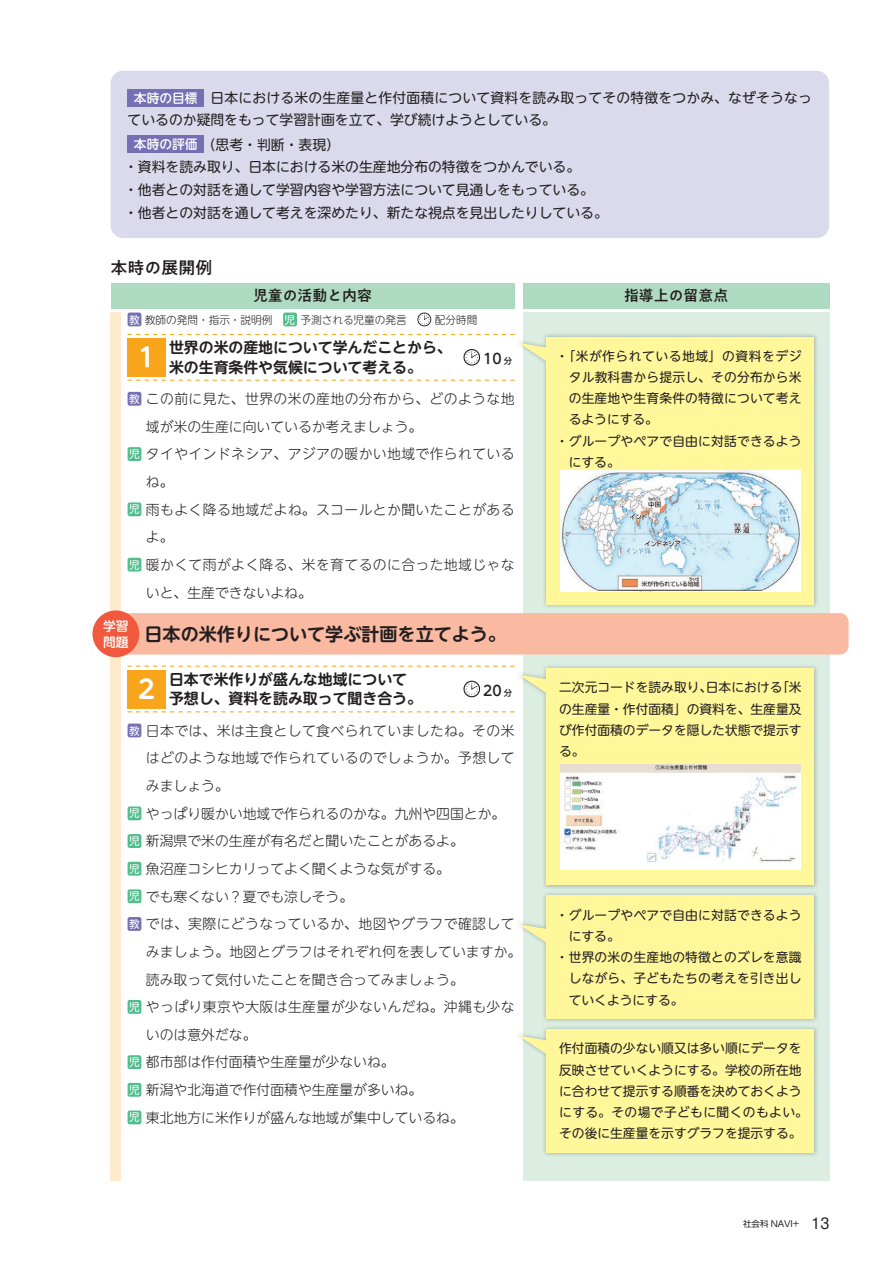
<style>
.page{position:relative;width:893px;height:1263px;background:#fff}
.page>*{position:absolute;margin:0;border:0;box-sizing:border-box;transform-origin:0 0}
.t1{font:700 25.5px "UD Shin M Go Pr 6 N De";color:#fff}
.t2{font:700 18px "UD Shin M Go Pr 6 N De";color:#231f20}
.t3{font:500 16.95px "PA1 Gothic Std N";color:#231f20}
.t4{font:700 14.85px/19.2px "UD Shin M Go Pr 6 N De";color:#231f20}
.t5{font:500 14.85px "PA1 Gothic Std N";color:#231f20}
.t6{font:500 14.1px "UD Shin M Go Pr 6 N";color:#231f20}
.t7{font:300 13.8px "UD Shin M Go Pr 6 N";letter-spacing:.005em;color:#231f20}
.t8{font:300 13.8px "UD Shin M Go Pr 6 N";letter-spacing:.03em;color:#231f20}
.t9{font:13.8px/21.8px "UD Shin M Go Pr 6 N";color:#231f20}
.t10{font:12.75px/21.3px "UD Shin M Go Pr 6 N";letter-spacing:.005em;color:#231f20;text-align:justify}
.t11{font:12.75px "UD Shin M Go Pr 6 N";letter-spacing:.045em;color:#231f20}
.t12{font:500 12.75px/15.9px "UD Shin M Go Pr 6 N";color:#fff}
.t13{font:300 10.65px "UD Shin M Go Pr 6 N";color:#231f20}
.t14{font:8.55px "UD Shin Go Pr 6 N";color:#231f20}
.s1{font-weight:500;font-size:12.75px;color:#fff}
.s2{font-weight:400;color:#fff}
.s3{font-size:8.4px}
.s4{font-weight:400;font-size:10.65px;color:#fff}
.s5{font-family:"Ntoday Std Regular KL";font-size:13.8px}
</style>
<div class="page">
<div style="left:111px;top:313px;width:10px;height:868px;background:#feeacc"></div>
<div style="left:523px;top:313px;width:306px;height:868px;background:#dceee2"></div>
<div style="left:128px;top:392px;width:13px;height:14px;background:#756fb3;border-radius:2px"></div>
<div style="left:128px;top:447px;width:13px;height:14px;background:#4fbd8c;border-radius:2px"></div>
<div style="left:128px;top:502px;width:13px;height:14px;background:#4fbd8c;border-radius:2px"></div>
<div style="left:128px;top:558px;width:13px;height:13px;background:#4fbd8c;border-radius:2px"></div>
<div style="left:128px;top:723px;width:13px;height:14px;background:#756fb3;border-radius:2px"></div>
<div style="left:128px;top:806px;width:13px;height:14px;background:#4fbd8c;border-radius:2px"></div>
<div style="left:128px;top:834px;width:13px;height:14px;background:#4fbd8c;border-radius:2px"></div>
<div style="left:128px;top:862px;width:13px;height:13px;background:#4fbd8c;border-radius:2px"></div>
<div style="left:128px;top:889px;width:13px;height:14px;background:#4fbd8c;border-radius:2px"></div>
<div style="left:128px;top:917px;width:13px;height:14px;background:#756fb3;border-radius:2px"></div>
<div style="left:128px;top:1000px;width:13px;height:14px;background:#4fbd8c;border-radius:2px"></div>
<div style="left:128px;top:1055px;width:13px;height:14px;background:#4fbd8c;border-radius:2px"></div>
<div style="left:128px;top:1083px;width:13px;height:14px;background:#4fbd8c;border-radius:2px"></div>
<div style="left:128px;top:1110px;width:13px;height:14px;background:#4fbd8c;border-radius:2px"></div>
<img style="left:520px;top:334px;width:297px;height:273px">
<svg style="left:519px;top:343px;width:27px;height:28px"></svg>
<div style="left:546px;top:337px;width:268px;height:267px;background:#fff79a"></div>
<img style="left:519px;top:666px;width:298px;height:355px">
<svg style="left:519px;top:675px;width:27px;height:28px"></svg>
<div style="left:546px;top:668px;width:268px;height:217px;background:#fff79a"></div>
<svg style="left:519px;top:924px;width:27px;height:28px"></svg>
<div style="left:546px;top:896px;width:268px;height:123px;background:#fff79a"></div>
<img style="left:519px;top:1027px;width:298px;height:128px">
<svg style="left:519px;top:1036px;width:27px;height:28px"></svg>
<div style="left:546px;top:1029px;width:268px;height:124px;background:#fff79a"></div>
<div style="left:111px;top:71px;width:718px;height:167px;background:#dbd9ec;border-radius:13px"></div>
<div style="left:128px;top:89px;width:76px;height:17px;background:#756fb3"></div>
<div style="left:128px;top:136px;width:76px;height:17px;background:#756fb3"></div>
<div style="left:523px;top:283px;width:306px;height:25px;background:#addac0"></div>
<div style="left:111px;top:283px;width:403px;height:25px;background:#addac0"></div>
<div style="left:128px;top:338px;width:38px;height:38px;background:#f9a51b"></div>
<div style="left:128px;top:670px;width:38px;height:38px;background:#f9a51b"></div>
<div style="left:111px;top:613px;width:737px;height:41px;background:#fab9a1;border-radius:9px"></div>
<svg style="left:463px;top:349px;width:17px;height:17px"></svg>
<svg style="left:463px;top:681px;width:17px;height:16px"></svg>
<div style="left:128px;top:313px;width:13px;height:13px;background:#756fb3;border-radius:2px"></div>
<div style="left:283px;top:313px;width:14px;height:13px;background:#4fbd8c;border-radius:2px"></div>
<svg style="left:417px;top:313px;width:14px;height:13px"></svg>
<svg style="left:128px;top:380px;width:386px;height:1px"></svg>
<svg style="left:128px;top:711px;width:386px;height:1px"></svg>
<svg style="left:128px;top:334px;width:386px;height:1px"></svg>
<svg style="left:128px;top:666px;width:386px;height:1px"></svg>
<div style="left:92px;top:610px;width:47px;height:47px;background:#f0593e;border-radius:50%"></div>
<img style="left:560px;top:471px;width:240px;height:120px">
<img style="left:560px;top:765px;width:240px;height:104px">
<p class="t9" style="left:128px;top:86px;width:686px;text-indent:6px"><span class="s1">本時の目標</span> 日本における米の生産量と作付面積について資料を読み取ってその特徴をつかみ、なぜそうなっているのか疑問をもって学習計画を立て、学び続けようとしている。</p>
<p class="t9" style="left:124px;top:133px;width:458px;text-indent:10px"><span class="s1">本時の評価</span> （思考・判断・表現）<br>・資料を読み取り、日本における米の生産地分布の特徴をつかんでいる。</p>
<p class="t9" style="left:124px;top:177px;width:485px;line-height:23.4px">・他者との対話を通して学習内容や学習方法について見通しをもっている。・他者との対話を通して考えを深めたり、新たな視点を見出したりしている。</p>
<h3 class="t3" style="left:111px;top:258px;width:104px">本時の展開例</h3>
<p class="t5" style="left:253px;top:287px;width:121px">児童の活動と内容</p>
<p class="t5" style="left:624px;top:287px;width:106px">指導上の留意点</p>
<p class="t13" style="left:129px;top:311px;width:290px"><span class="s2">教</span> 教師の発問・指示・説明例　<span class="s2">児</span> 予測される児童の発言　</p>
<p class="t13" style="left:435px;top:311px;width:44px">配分時間</p>
<h1 class="t1" style="left:134px;top:335px;width:27px">１</h1>
<p class="t4" style="left:169px;top:337px;width:284px">世界の米の産地について学んだことから、米の生育条件や気候について考える。</p>
<p class="t6" style="left:483px;top:347px;width:31px">10 <span class="s3">分</span></p>
<p class="t8" style="left:129px;top:388px;width:387px"><span class="s4">教</span> この前に見た、世界の米の産地の分布から、どのような地</p>
<p class="t7" style="left:146px;top:415px;width:278px">域が米の生産に向いているか考えましょう。</p>
<p class="t8" style="left:129px;top:443px;width:387px"><span class="s4">児</span> タイやインドネシア、アジアの暖かい地域で作られている</p>
<p class="t7" style="left:146px;top:470px;width:29px">ね。</p>
<p class="t8" style="left:129px;top:498px;width:387px"><span class="s4">児</span> 雨もよく降る地域だよね。スコールとか聞いたことがある</p>
<p class="t7" style="left:146px;top:526px;width:29px">よ。</p>
<p class="t8" style="left:129px;top:553px;width:387px"><span class="s4">児</span> 暖かくて雨がよく降る、米を育てるのに合った地域じゃな</p>
<p class="t7" style="left:146px;top:581px;width:167px">いと、生産できないよね。</p>
<p class="t12" style="left:103px;top:617px;width:27px">学習問題</p>
<h2 class="t2" style="left:145px;top:618px;width:363px">日本の米作りについて学ぶ計画を立てよう。</h2>
<h1 class="t1" style="left:134px;top:667px;width:27px">２</h1>
<p class="t4" style="left:169px;top:669px;width:254px">日本で米作りが盛んな地域について予想し、資料を読み取って聞き合う。</p>
<p class="t6" style="left:483px;top:678px;width:31px">20 <span class="s3">分</span></p>
<p class="t8" style="left:129px;top:719px;width:387px"><span class="s4">教</span> 日本では、米は主食として食べられていましたね。その米</p>
<p class="t8" style="left:146px;top:747px;width:370px">はどのような地域で作られているのでしょうか。予想して</p>
<p class="t7" style="left:146px;top:774px;width:84px">みましょう。</p>
<p class="t7" style="left:129px;top:802px;width:378px"><span class="s4">児</span> やっぱり暖かい地域で作られるのかな。九州や四国とか。</p>
<p class="t7" style="left:129px;top:830px;width:336px"><span class="s4">児</span> 新潟県で米の生産が有名だと聞いたことがあるよ。</p>
<p class="t7" style="left:129px;top:857px;width:323px"><span class="s4">児</span> 魚沼産コシヒカリってよく聞くような気がする。</p>
<p class="t7" style="left:129px;top:885px;width:226px"><span class="s4">児</span> でも寒くない？夏でも涼しそう。</p>
<p class="t8" style="left:129px;top:913px;width:387px"><span class="s4">教</span> では、実際にどうなっているか、地図やグラフで確認して</p>
<p class="t7" style="left:146px;top:940px;width:377px">みましょう。地図とグラフはそれぞれ何を表していますか。</p>
<p class="t7" style="left:146px;top:968px;width:319px">読み取って気付いたことを聞き合ってみましょう。</p>
<p class="t8" style="left:129px;top:996px;width:387px"><span class="s4">児</span> やっぱり東京や大阪は生産量が少ないんだね。沖縄も少な</p>
<p class="t7" style="left:146px;top:1023px;width:112px">いのは意外だな。</p>
<p class="t7" style="left:129px;top:1051px;width:267px"><span class="s4">児</span> 都市部は作付面積や生産量が少ないね。</p>
<p class="t7" style="left:129px;top:1078px;width:295px"><span class="s4">児</span> 新潟や北海道で作付面積や生産量が多いね。</p>
<p class="t7" style="left:129px;top:1106px;width:336px"><span class="s4">児</span> 東北地方に米作りが盛んな地域が集中しているね。</p>
<p class="t11" style="left:556px;top:345px;width:247px">・ 「米が作られている地域」の資料をデジ</p>
<p class="t10" style="left:569px;top:366px;width:234px">タル教科書から提示し、その分布から米</p>
<p class="t10" style="left:569px;top:387px;width:234px">の生産地や生育条件の特徴について考え</p>
<p class="t10" style="left:569px;top:408px;width:91px">るようにする。</p>
<p class="t10" style="left:556px;top:429px;width:247px">・ グループやペアで自由に対話できるよう</p>
<p class="t10" style="left:569px;top:451px;width:53px">にする。</p>
<p class="t10" style="left:559px;top:676px;width:244px">二次元コードを読み取り、日本における「米の生産量・作付面積」の資料を、生産量及び作付面積のデータを隠した状態で提示する。</p>
<p class="t10" style="left:556px;top:903px;width:247px">・ グループやペアで自由に対話できるよう</p>
<p class="t10" style="left:569px;top:925px;width:53px">にする。</p>
<p class="t10" style="left:556px;top:946px;width:247px">・ 世界の米の生産地の特徴とのズレを意識</p>
<p class="t10" style="left:569px;top:967px;width:234px">しながら、子どもたちの考えを引き出し</p>
<p class="t10" style="left:569px;top:988px;width:116px">ていくようにする。</p>
<p class="t10" style="left:559px;top:1037px;width:250px;text-align:left">作付面積の少ない順又は多い順にデータを反映させていくようにする。学校の所在地に合わせて提示する順番を決めておくようにする。その場で子どもに聞くのもよい。その後に生産量を示すグラフを提示する。</p>
<p class="t14" style="left:743px;top:1217px;width:88px">社会科 NAVI+ <span class="s5">13</span></p>
</div>
